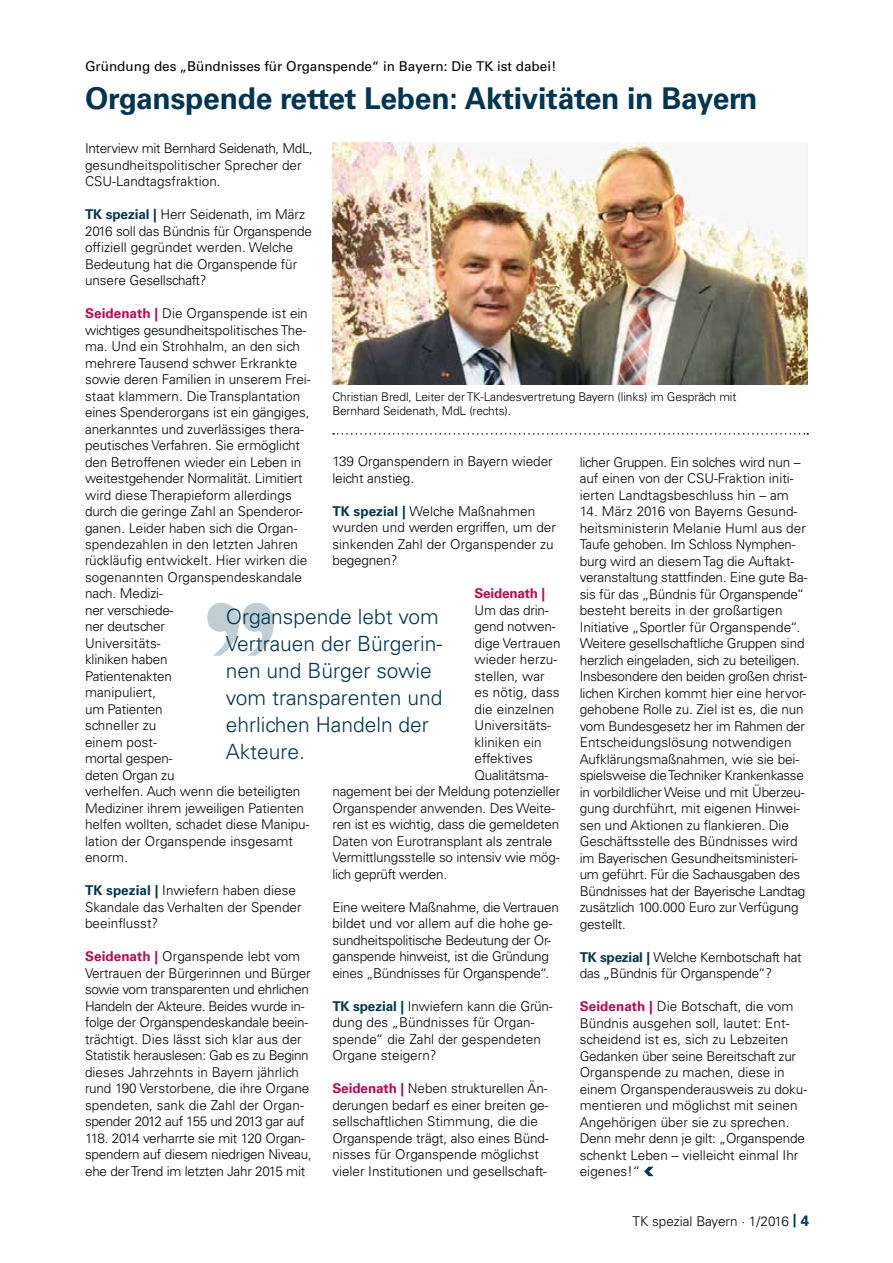
<style>
.page{position:relative;width:893px;height:1263px;background:#fff}
.page>*{position:absolute;margin:0;border:0;box-sizing:border-box;transform-origin:0 0}
.t1{font:700 30px "Univers LT Std";letter-spacing:-.01em;color:#003652}
.t2{font:300 21px/27px "Univers LT Std";color:#003652}
.t3{font:300 13.5px/16.5px "Univers LT Std";letter-spacing:-.005em;color:#000}
.t4{font:13.5px "Univers LT Std";color:#000}
.t5{font:700 13.5px "Univers LT Std";letter-spacing:-.015em;color:#bd0651}
.t6{font:300 12px/14.2px "Univers LT Std";letter-spacing:-.01em;color:#000}
.s1{font-weight:700;color:#003652}
.s2{font-weight:700;color:#bd0651}
.s3{font-weight:700;font-size:15px;color:#003652}
</style>
<div class="page">
<svg style="left:644px;top:1167px;width:10px;height:9px"></svg>
<svg style="left:207px;top:603px;width:67px;height:53px"></svg>
<img style="left:332px;top:143px;width:476px;height:241px">
<svg style="left:333px;top:433px;width:475px;height:2px"></svg>
<h1 class="t4" style="left:85px;top:58px;width:473px">Gründung des „Bündnisses für Organspende“ in Bayern: Die TK ist dabei!</h1>
<h1 class="t1" style="left:85px;top:81px;width:674px">organspende rettet leben: aktivitäten in Bayern</h1>
<p class="t3" style="left:85px;top:140px;width:229px">Interview mit Bernhard Seidenath, MdL, gesundheitspolitischer Sprecher der<br>CSU-Landtagsfraktion.</p>
<p class="t3" style="left:85px;top:206px;width:228px"><span class="s1">tK spezial |</span> Herr Seidenath, im März 2016 soll das Bündnis für Organspende offiziell gegründet werden. Welche Bedeutung hat die Organspende für unsere Gesellschaft?</p>
<p class="t3" style="left:85px;top:305px;width:227px"><span class="s2">Seidenath |</span> Die Organspende ist ein wichtiges gesundheitspolitisches The&shy;ma. Und ein Strohhalm, an den sich mehrere Tausend schwer Erkrankte sowie deren Familien in unserem Frei&shy;staat klammern. Die Transplantation eines Spenderorgans ist ein gängiges, anerkanntes und zuverlässiges thera&shy;peutisches Verfahren. Sie ermöglicht den Betroffenen wieder ein Leben in weitestgehender Normalität. Limitiert wird diese Therapieform allerdings durch die geringe Zahl an Spenderor&shy;ganen. Leider haben sich die Organ&shy;spendezahlen in den letzten Jahren rückläufig ent wickelt. Hier wirken die sogenannten Organspendeskandale nach. Medizi-<br>ner verschiede-<br>ner deutscher<br>Universitäts-<br>kliniken haben<br>Patientenakten<br>manipuliert,<br>um Patienten<br>schneller zu<br>einem post-<br>mortal gespen-<br>deten Organ zu<br>verhelfen. Auch wenn die beteiligten<br>Mediziner ihrem jeweiligen Patienten helfen wollten, schadet diese Manipu&shy;lation der Organspende insgesamt enorm.</p>
<p class="t3" style="left:85px;top:882px;width:218px"><span class="s1">tK spezial |</span> Inwiefern haben diese<br>Skandale das Verhalten der Spender beeinflusst?</p>
<p class="t3" style="left:85px;top:948px;width:228px"><span class="s2">Seidenath |</span> Organspende lebt vom Vertrauen der Bürgerinnen und Bürger sowie vom transparenten und ehrlichen Handeln der Akteure. Beides wurde in - folge der Organspendeskandale beein&shy;trächtigt. Dies lässt sich klar aus der Statistik herauslesen: Gab es zu Beginn dieses Jahrzehnts in Bayern jährlich rund 190 Verstorbene, die ihre Organe spendeten, sank die Zahl der Organ&shy;spender 2012 auf 155 und 2013 gar auf 118. 2014 verharrte sie mit 120 Organ&shy;spendern auf diesem niedrigen Niveau, ehe der Trend im letzten Jahr 2015 mit</p>
<p class="t6" style="left:332px;top:389px;width:405px">Christian Bredl, Leiter der TK-Landesvertretung Bayern (links) im Gespräch mit<br>Bernhard Seidenath, MdL (rechts).</p>
<p class="t3" style="left:332px;top:453px;width:222px">139 Organspendern in Bayern wieder leicht anstieg.</p>
<p class="t3" style="left:332px;top:503px;width:225px"><span class="s1">tK spezial |</span> Welche Maßnahmen wurden und werden ergriffen, um der sinkenden Zahl der Organspender zu begegnen?</p>
<p class="t5" style="left:474px;top:586px;width:72px">Seidenath |</p>
<p class="t3" style="left:474px;top:602px;width:76px">Um das drin-</p>
<p class="t3" style="left:474px;top:618px;width:82px">gend notwen-</p>
<p class="t3" style="left:474px;top:635px;width:88px">dige Vertrauen</p>
<p class="t3" style="left:474px;top:651px;width:84px">wieder herzu-</p>
<p class="t3" style="left:474px;top:668px;width:72px">stellen, war</p>
<p class="t3" style="left:474px;top:684px;width:87px">es nötig, dass</p>
<p class="t3" style="left:474px;top:701px;width:81px">die einzelnen</p>
<p class="t3" style="left:474px;top:717px;width:78px">Universitäts-</p>
<p class="t3" style="left:474px;top:734px;width:69px">kliniken ein</p>
<p class="t3" style="left:474px;top:750px;width:60px">effektives</p>
<p class="t3" style="left:474px;top:767px;width:75px">Qualitätsma-</p>
<p class="t3" style="left:332px;top:783px;width:229px">nagement bei der Meldung potenzieller</p>
<p class="t3" style="left:332px;top:800px;width:224px">Organspender anwenden. Des Weite-</p>
<p class="t3" style="left:332px;top:816px;width:228px">ren ist es wichtig, dass die gemeldeten</p>
<p class="t3" style="left:332px;top:833px;width:222px">Daten von Eurotransplant als zentrale</p>
<p class="t3" style="left:332px;top:849px;width:229px">Vermittlungsstelle so intensiv wie mög-</p>
<p class="t3" style="left:332px;top:866px;width:116px">lich geprüft werden.</p>
<p class="t3" style="left:332px;top:899px;width:228px">Eine weitere Maßnahme, die Vertrauen bildet und vor allem auf die hohe ge&shy;sundheitspolitische Bedeutung der Or&shy;ganspende hinweist, ist die Gründung eines „Bündnisses für Organspende“.</p>
<p class="t3" style="left:332px;top:998px;width:222px"><span class="s1">tK spezial |</span> Inwiefern kann die Grün&shy;dung des „Bündnisses für Organ&shy;spende“ die Zahl der gespendeten<br>Organe steigern?</p>
<p class="t3" style="left:332px;top:1080px;width:218px"><span class="s2">Seidenath |</span> Neben strukturellen Än&shy;derungen bedarf es einer breiten ge&shy;sellschaftlichen Stimmung, die die Organspende trägt, also eines Bünd&shy;nisses für Organspende möglichst vieler Institutionen und gesellschaft-</p>
<p class="t3" style="left:580px;top:453px;width:222px">licher Gruppen. Ein solches wird nun – auf einen von der CSU-Fraktion initi&shy;ierten Landtagsbeschluss hin – am</p>
<p class="t3" style="left:580px;top:503px;width:229px">14. März 2016 von Bayerns Gesund&shy;heitsministerin Melanie Huml aus der Taufe gehoben. Im Schloss Nymphen - burg wird an diesem Tag die Auftakt&shy;veranstaltung stattfinden. Eine gute Ba - sis für das „Bündnis für Organspende“ besteht bereits in der großartigen Initiative „Sportler für Organspende“.<br>Weitere gesellschaft liche Gruppen sind herzlich eingeladen, sich zu beteiligen.<br>Insbesondere den beiden großen christ&shy;lichen Kirchen kommt hier eine hervor&shy;gehobene rolle zu. Ziel ist es, die nun vom Bundesgesetz her im rahmen der Entscheidungslösung notwendigen Aufklärungsmaßnahmen, wie sie bei&shy;spielsweise die Techniker Kranken kasse in vorbildlicher Weise und mit Überzeu&shy;gung durchführt, mit eigenen Hinwei&shy;sen und Aktionen zu flankieren. Die Geschäftsstelle des Bündnisses wird im Bayerischen Gesundheitsministeri&shy;um geführt. Für die Sachausgaben des Bündnisses hat der Bayerische Landtag zusätzlich 100.000 Euro zur Verfügung gestellt.</p>
<p class="t3" style="left:580px;top:948px;width:223px"><span class="s1">tK spezial |</span> Welche Kernbotschaft hat das „Bündnis für Organspende“?</p>
<p class="t3" style="left:580px;top:998px;width:229px"><span class="s2">Seidenath |</span> Die Botschaft, die vom Bündnis ausgehen soll, lautet: Ent&shy;scheidend ist es, sich zu Lebzeiten Gedanken über seine Bereitschaft zur Organspende zu machen, diese in einem Organspenderausweis zu doku&shy;mentieren und möglichst mit seinen Angehörigen über sie zu sprechen.<br>Denn mehr denn je gilt: „Organspende schenkt Leben – vielleicht einmal Ihr eigenes!“</p>
<h3 class="t2" style="left:226px;top:603px;width:218px">Organspende lebt vom<br>Vertrauen der Bürgerin&shy;nen und Bürger sowie vom transparenten und ehrlichen Handeln der<br>Akteure.</h3>
<p class="t3" style="left:633px;top:1212px;width:178px">TK spezial Bayern · 1/2016 <span class="s1">|</span> <span class="s3">4</span></p>
</div>
